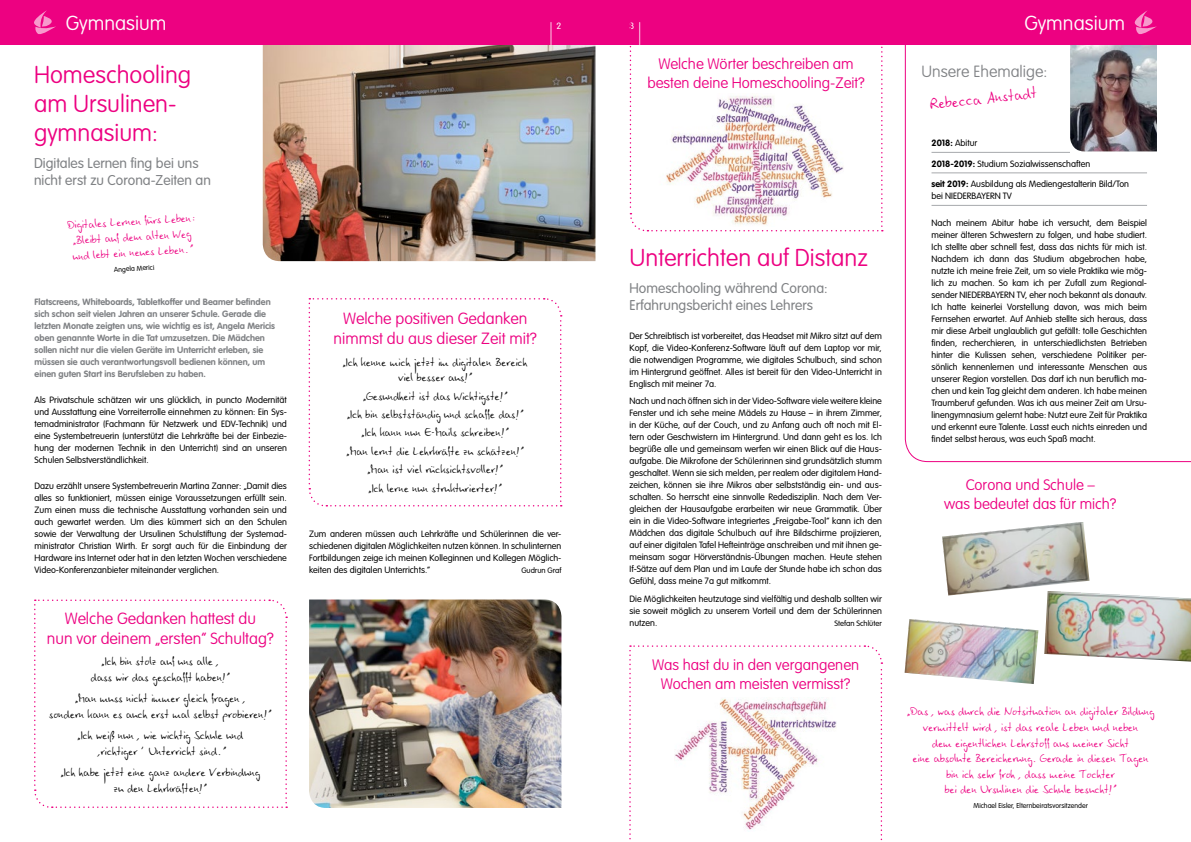
<style>
.page{position:relative;width:1191px;height:842px;background:#fff}
.page>*{position:absolute;margin:0;border:0;box-sizing:border-box;transform-origin:0 0}
.t1{font:100 24px/28.8px "VAG Rounded LT";color:#ed0181}
.t2{font:300 21.6px "VAG Rounded LT";color:#fff;scale:.42 1}
.t3{font:100 20px "VAG Rounded LT";color:#fff}
.t4{font:17.6px "Ego LT";color:#ed0181}
.t5{font:100 16px/20px "VAG Rounded LT";color:#ed0181;text-align:center}
.t6{font:100 16px "VAG Rounded LT";color:#808285}
.t7{font:100 15px/19px "VAG Rounded LT";color:#ed0181;text-align:center}
.t8{font:300 14px/17px "VAG Rounded LT";color:#808285}
.t9{font:13px/15.6px "Ego LT";color:#000;text-align:center}
.t10{font:13px/15.6px "Ego LT";color:#ed0181;text-align:center}
.t11{font:300 9px/12px "VAG Rounded LT";color:#000;text-align:justify}
.t12{font:700 9px/12px "VAG Rounded LT";color:#808285}
.t13{font:300 9px "VAG Rounded LT";color:#fff}
.t14{font:300 7.7px "VAG Rounded LT";color:#000}
.t15{font:300 7px "VAG Rounded LT";color:#000}
.s1{font-weight:700}
</style>
<div class="page">
<img style="left:309px;top:599px;width:252px;height:209px">
<svg style="left:629px;top:645px;width:253px;height:196px"></svg>
<img style="left:263px;top:44px;width:332px;height:217px">
<svg style="left:904px;top:44px;width:287px;height:419px"></svg>
<img style="left:1070px;top:44px;width:87px;height:107px">
<div style="left:0;top:0;width:1191px;height:44px;background:#ed0181"></div>
<svg style="left:34px;top:10px;width:22px;height:25px"></svg>
<svg style="left:1134px;top:10px;width:23px;height:24px"></svg>
<svg style="left:629px;top:44px;width:254px;height:188px"></svg>
<svg style="left:34px;top:599px;width:253px;height:209px"></svg>
<img style="left:674px;top:697px;width:163px;height:134px">
<img style="left:904px;top:619px;width:134px;height:65px">
<img style="left:942px;top:522px;width:147px;height:73px">
<img style="left:1044px;top:591px;width:147px;height:71px">
<img style="left:649px;top:94px;width:213px;height:132px">
<svg style="left:308px;top:298px;width:254px;height:209px"></svg>
<h3 class="t3" style="left:66px;top:12px;width:102px">Gymnasium</h3>
<h2 class="t2" style="left:550px;top:19px;width:6px">|</h2>
<p class="t13" style="left:556px;top:21px;width:6px">2</p>
<p class="t13" style="left:629px;top:21px;width:6px">3</p>
<h2 class="t2" style="left:639px;top:19px;width:6px">|</h2>
<h3 class="t3" style="left:1024px;top:12px;width:102px">Gymnasium</h3>
<h3 class="t6" style="left:921px;top:63px;width:127px">Unsere Ehemalige:</h3>
<h3 class="t4" style="left:928px;top:93px;width:110px;rotate:-6deg">Rebecca Anstadt</h3>
<h3 class="t7" style="left:647px;top:55px;width:219px">Welche Wörter beschreiben am besten deine Homeschooling-Zeit?</h3>
<h1 class="t1" style="left:34px;top:61px;width:159px">Homeschooling am Ursulinen&shy;gymnasium:</h1>
<h3 class="t8" style="left:34px;top:155px;width:178px">Digitales Lernen fing bei uns nicht erst zu Corona-Zeiten an</h3>
<p class="t11" style="left:931px;top:138px;width:47px"><span class="s1">2018:</span> Abitur</p>
<p class="t11" style="left:931px;top:158px;width:160px"><span class="s1">2018-2019:</span> Studium Sozialwissenschaften</p>
<p class="t11" style="left:931px;top:179px;width:199px"><span class="s1">seit 2019:</span> Ausbildung als Mediengestalterin Bild/Ton bei NIEDERBAYERN TV</p>
<p class="t11" style="left:931px;top:217px;width:217px">Nach meinem Abitur habe ich versucht, dem Beispiel meiner älteren Schwestern zu folgen, und habe studiert.<br>Ich stellte aber schnell fest, dass das nichts für mich ist.<br>Nachdem ich dann das Studium abgebrochen habe, nutzte ich meine freie Zeit, um so viele Praktika wie mög&shy;lich zu machen. So kam ich per Zufall zum Regional&shy;sender NIEDERBAYERN TV, eher noch bekannt als donautv.<br>Ich hatte keinerlei Vorstellung davon, was mich beim Fernsehen erwartet. Auf Anhieb stellte sich heraus, dass mir diese Arbeit unglaublich gut gefällt: tolle Geschichten finden, recherchieren, in unterschiedlichsten Betrieben hinter die Kulissen sehen, verschiedene Politiker per&shy;sönlich kennenlernen und interessante Menschen aus unserer Region vorstellen. Das darf ich nun beruflich ma&shy;chen und kein Tag gleicht dem anderen. Ich habe meinen Traumberuf gefunden. Was ich aus meiner Zeit am Ursu&shy;linengymnasium gelernt habe: Nutzt eure Zeit für Praktika und erkennt eure Talente. Lasst euch nichts einreden und findet selbst heraus, was euch Spaß macht.</p>
<h3 class="t10" style="left:67px;top:216px;width:130px;rotate:-3deg">Digitales Lernen fürs Leben: „Bleibt auf dem alten Weg und lebt ein neues Leben.“</h3>
<p class="t15" style="left:114px;top:266px;width:42px;rotate:-3deg">Angela Merici</p>
<h1 class="t1" style="left:629px;top:244px;width:240px">Unterrichten auf Distanz</h1>
<h3 class="t8" style="left:629px;top:280px;width:200px">Homeschooling während Corona:<br>Erfahrungsbericht eines Lehrers</h3>
<p class="t11" style="left:629px;top:330px;width:254px">Der Schreibtisch ist vorbereitet, das Headset mit Mikro sitzt auf dem Kopf, die Video-Konferenz-Software läuft auf dem Laptop vor mir, die notwendigen Programme, wie digitales Schulbuch, sind schon im Hintergrund geöffnet. Alles ist bereit für den Video-Unterricht in Englisch mit meiner 7a.</p>
<p class="t11" style="left:629px;top:396px;width:254px">Nach und nach öffnen sich in der Video-Software viele weitere kleine Fenster und ich sehe meine Mädels zu Hause – in ihrem Zimmer, in der Küche, auf der Couch, und zu Anfang auch oft noch mit El&shy;tern oder Geschwistern im Hintergrund. Und dann geht es los. Ich begrüße alle und gemeinsam werfen wir einen Blick auf die Haus&shy;aufgabe. Die Mikrofone der Schülerinnen sind grundsätzlich stumm geschaltet. Wenn sie sich melden, per realem oder digitalem Hand&shy;zeichen, können sie ihre Mikros aber selbstständig ein- und aus&shy;schalten. So herrscht eine sinnvolle Rededisziplin. Nach dem Ver&shy;gleichen der Hausaufgabe erarbeiten wir neue Grammatik. Über ein in die Video-Software integriertes „Freigabe-Tool“ kann ich den Mädchen das digitale Schulbuch auf ihre Bildschirme projizieren, auf einer digitalen Tafel Hefteinträge anschreiben und mit ihnen ge&shy;meinsam sogar Hörverständnis-Übungen machen. Heute stehen If-Sätze auf dem Plan und im Laufe der Stunde habe ich schon das Gefühl, dass meine 7a gut mitkommt.</p>
<p class="t11" style="left:629px;top:593px;width:254px">Die Möglichkeiten heutzutage sind vielfältig und deshalb sollten wir sie soweit möglich zu unserem Vorteil und dem der Schülerinnen nutzen.</p>
<p class="t12" style="left:35px;top:296px;width:242px">Flatscreens, Whiteboards, Tabletkoffer und Beamer befinden sich schon seit vielen Jahren an unserer Schule. Gerade die letzten Monate zeigten uns, wie wichtig es ist, Angela Mericis oben genannte Worte in die Tat umzusetzen. Die Mädchen sollen nicht nur die vielen Geräte im Unterricht erleben, sie müssen sie auch verantwortungsvoll bedienen können, um einen guten Start ins Berufsleben zu haben.</p>
<p class="t11" style="left:35px;top:394px;width:254px">Als Privatschule schätzen wir uns glücklich, in puncto Modernität und Ausstattung eine Vorreiterrolle einnehmen zu können: Ein Sys&shy;temadministrator (Fachmann für Netzwerk und EDV-Technik) und eine Systembetreuerin (unterstützt die Lehrkräfte bei der Einbezie&shy;hung der modernen Technik in den Unterricht) sind an unseren Schulen Selbstverständlichkeit.</p>
<p class="t11" style="left:35px;top:480px;width:254px">Dazu erzählt unsere Systembetreuerin Martina Zanner: „Damit dies alles so funktioniert, müssen einige Voraussetzungen erfüllt sein.<br>Zum einen muss die technische Ausstattung vorhanden sein und auch gewartet werden. Um dies kümmert sich an den Schulen sowie der Verwaltung der Ursulinen Schulstiftung der Systemad&shy;ministrator Christian Wirth. Er sorgt auch für die Einbindung der Hardware ins Internet oder hat in den letzten Wochen verschiedene Video-Konferenzanbieter miteinander verglichen.</p>
<h3 class="t5" style="left:333px;top:309px;width:205px">Welche positiven Gedanken nimmst du aus dieser Zeit mit?</h3>
<h3 class="t9" style="left:343px;top:353px;width:186px">„Ich kenne mich jetzt im digitalen Bereich viel besser aus!“</h3>
<h3 class="t9" style="left:346px;top:386px;width:179px;line-height:18.4px">„Gesundheit ist das Wichtigste!“<br>„Ich bin selbstständig und schaffe das!“ „Ich kann nun E-Mails schreiben!“<br>„Man lernt die Lehrkräfte zu schätzen!“ „Man ist viel rücksichtsvoller!“<br>„Ich lerne nun strukturierter!“</h3>
<h3 class="t7" style="left:944px;top:475px;width:174px">Corona und Schule –<br>was bedeutet das für mich?</h3>
<p class="t11" style="left:309px;top:528px;width:254px">Zum anderen müssen auch Lehrkräfte und Schülerinnen die ver&shy;schiedenen digitalen Möglichkeiten nutzen können. In schulinternen Fortbildungen zeige ich meinen Kolleginnen und Kollegen Möglich&shy;keiten des digitalen Unterrichts.“</p>
<p class="t14" style="left:521px;top:566px;width:42px">Gudrun Graf</p>
<h3 class="t5" style="left:47px;top:609px;width:229px">Welche Gedanken hattest du<br>nun vor deinem „ersten“ Schultag?</h3>
<h3 class="t9" style="left:91px;top:653px;width:140px">„Ich bin stolz auf uns alle, dass wir das geschafft haben!“</h3>
<h3 class="t9" style="left:49px;top:690px;width:224px">„Man muss nicht immer gleich fragen,<br>sondern kann es auch erst mal selbst probieren!“</h3>
<h3 class="t9" style="left:78px;top:727px;width:167px">„Ich weiß nun, wie wichtig Schule und ,richtiger´ Unterricht sind.“</h3>
<h3 class="t9" style="left:61px;top:764px;width:201px">„Ich habe jetzt eine ganz andere Verbindung zu den Lehrkräften!“</h3>
<p class="t14" style="left:834px;top:619px;width:49px">Stefan Schlüter</p>
<h3 class="t7" style="left:652px;top:656px;width:208px">Was hast du in den vergangenen<br>Wochen am meisten vermisst?</h3>
<p class="t10" style="left:907px;top:703px;width:249px">„Das, was durch die Notsituation an digitaler Bildung vermittelt wird, ist das reale Leben und neben<br>dem eigentlichen Lehrstoff aus meiner Sicht<br>eine absolute Bereicherung. Gerade in diesen Tagen bin ich sehr froh, dass meine Tochter<br>bei den Ursulinen die Schule besucht!“</p>
<p class="t15" style="left:973px;top:802px;width:116px">Michael Eisler, Elternbeiratsvorsitzender</p>
</div>
